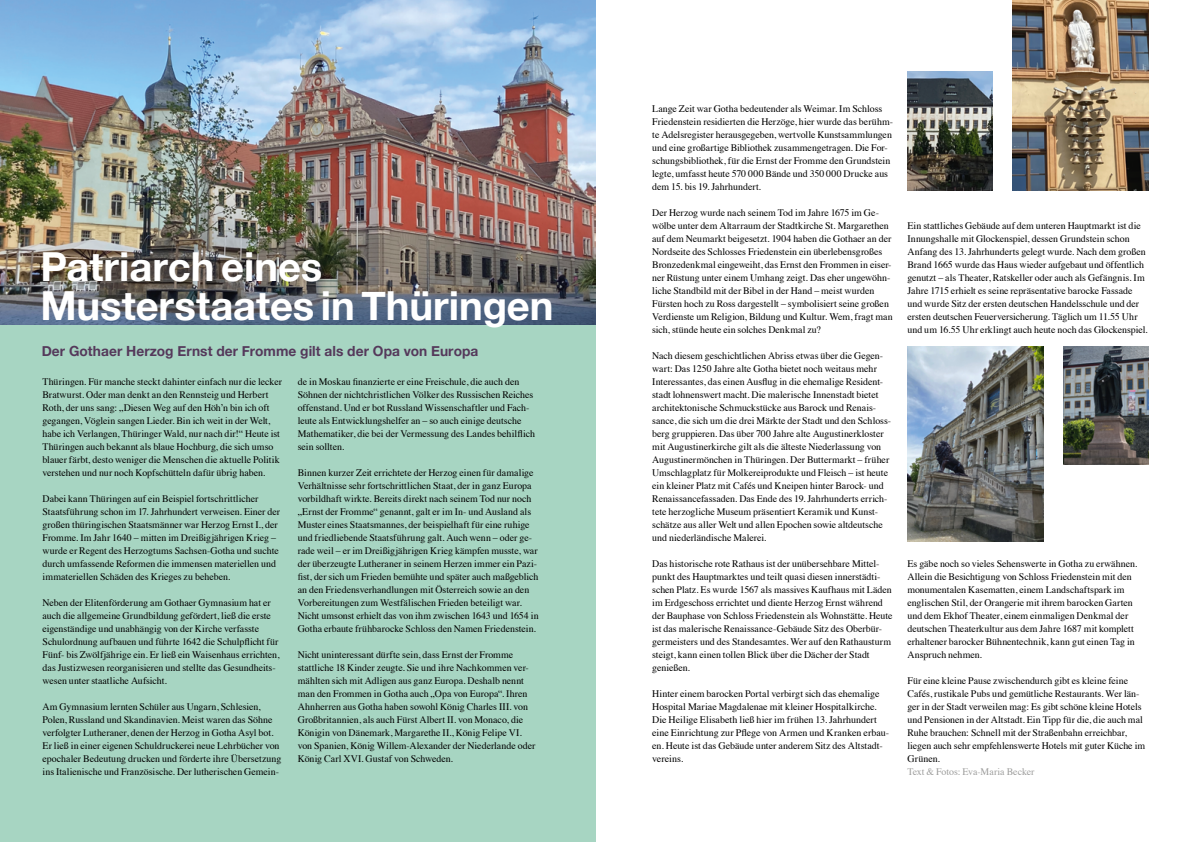
<style>
.page{position:relative;width:1191px;height:842px;background:#fff}
.page>*{position:absolute;margin:0;border:0;box-sizing:border-box;transform-origin:0 0}
.t1{font:700 40px/39px "Helvetica Neue";color:#fff}
.t2{font:700 14px "Helvetica Neue";letter-spacing:.005em;color:#55395b}
.t3{font:10px/13px "Times";color:#000}
.t4{font:10px "Times";letter-spacing:-.005em;color:#9d9d9c}
</style>
<div class="page">
<div style="left:0;top:0;width:595px;height:842px;background:#a7d5c2"></div>
<img style="left:0;top:0;width:595px;height:324px">
<img style="left:907px;top:346px;width:136px;height:195px">
<img style="left:1063px;top:346px;width:85px;height:119px">
<img style="left:907px;top:72px;width:85px;height:118px">
<img style="left:1012px;top:0;width:136px;height:190px">
<h1 class="t1" style="left:40px;top:249px;width:515px">Patriarch eines<br>Musterstaates in Thüringen</h1>
<h2 class="t2" style="left:42px;top:340px;width:438px">Der Gothaer Herzog Ernst der Fromme gilt als der Opa von Europa</h2>
<p class="t3" style="left:43px;top:374px;width:241px">Thüringen. Für manche steckt dahinter einfach nur die lecker Bratwurst. Oder man denkt an den Rennsteig und Herbert Roth, der uns sang: „Diesen Weg auf den Höh’n bin ich oft gegangen, Vöglein sangen Lieder. Bin ich weit in der Welt, habe ich Verlangen, Thüringer Wald, nur nach dir!“ Heute ist Thüringen auch bekannt als blaue Hochburg, die sich umso blauer färbt, desto weniger die Menschen die aktuelle Politik verstehen und nur noch Kopfschütteln dafür übrig haben.</p>
<p class="t3" style="left:43px;top:491px;width:239px">Dabei kann Thüringen auf ein Beispiel fortschrittlicher Staatsführung schon im 17. Jahrhundert verweisen. Einer der großen thüringischen Staatsmänner war Herzog Ernst I., der Fromme. Im Jahr 1640 – mitten im Dreißigjährigen Krieg – wurde er Regent des Herzogtums Sachsen-Gotha und suchte durch umfassende Reformen die immensen materiellen und immateriellen Schäden des Krieges zu beheben.</p>
<p class="t3" style="left:43px;top:595px;width:238px">Neben der Elitenförderung am Gothaer Gymnasium hat er auch die allgemeine Grundbildung gefördert, ließ die erste eigenständige und unabhängig von der Kirche verfasste Schulordnung aufbauen und führte 1642 die Schulpflicht für Fünf- bis Zwölfjährige ein. Er ließ ein Waisenhaus errichten, das Justizwesen reorganisieren und stellte das Gesundheits&shy;wesen unter staatliche Aufsicht.</p>
<p class="t3" style="left:43px;top:699px;width:240px">Am Gymnasium lernten Schüler aus Ungarn, Schlesien, Polen, Russland und Skandinavien. Meist waren das Söhne verfolgter Lutheraner, denen der Herzog in Gotha Asyl bot.<br>Er ließ in einer eigenen Schuldruckerei neue Lehrbücher von epochaler Bedeutung drucken und förderte ihre Übersetzung ins Italienische und Französische. Der lutherischen Gemein-</p>
<p class="t3" style="left:298px;top:374px;width:239px">de in Moskau finanzierte er eine Freischule, die auch den Söhnen der nichtchristlichen Völker des Russischen Reiches offenstand. Und er bot Russland Wissenschaftler und Fach&shy;leute als Entwicklungshelfer an – so auch einige deutsche Mathematiker, die bei der Vermessung des Landes behilflich sein sollten.</p>
<p class="t3" style="left:298px;top:465px;width:242px">Binnen kurzer Zeit errichtete der Herzog einen für damalige Verhältnisse sehr fortschrittlichen Staat, der in ganz Europa vorbildhaft wirkte. Bereits direkt nach seinem Tod nur noch „Ernst der Fromme“ genannt, galt er im In- und Ausland als Muster eines Staatsmannes, der beispielhaft für eine ruhige und friedliebende Staatsführung galt. Auch wenn – oder ge&shy;rade weil – er im Dreißigjährigen Krieg kämpfen musste, war der überzeugte Lutheraner in seinem Herzen immer ein Pazi&shy;fist, der sich um Frieden bemühte und später auch maßgeblich an den Friedensverhandlungen mit Österreich sowie an den Vorbereitungen zum Westfälischen Frieden beteiligt war.<br>Nicht umsonst erhielt das von ihm zwischen 1643 und 1654 in Gotha erbaute frühbarocke Schloss den Namen Friedenstein.</p>
<p class="t3" style="left:298px;top:647px;width:239px">Nicht uninteressant dürfte sein, dass Ernst der Fromme stattliche 18 Kinder zeugte. Sie und ihre Nachkommen ver&shy;mählten sich mit Adligen aus ganz Europa. Deshalb nennt man den Frommen in Gotha auch „Opa von Europa“. Ihren Ahnherren aus Gotha haben sowohl König Charles III. von Großbritannien, als auch Fürst Albert II. von Monaco, die Königin von Dänemark, Margarethe II., König Felipe VI. von Spanien, König Willem-Alexander der Niederlande oder König Carl XVI. Gustaf von Schweden.</p>
<p class="t3" style="left:652px;top:101px;width:242px">Lange Zeit war Gotha bedeutender als Weimar. Im Schloss Friedenstein residierten die Herzöge, hier wurde das berühm&shy;te Adelsregister herausgegeben, wertvolle Kunstsammlungen und eine großartige Bibliothek zusammengetragen. Die For&shy;schungsbibliothek, für die Ernst der Fromme den Grundstein legte, umfasst heute 570 000 Bände und 350 000 Drucke aus dem 15. bis 19. Jahrhundert.</p>
<p class="t3" style="left:652px;top:205px;width:242px">Der Herzog wurde nach seinem Tod im Jahre 1675 im Ge&shy;wölbe unter dem Altarraum der Stadtkirche St. Margarethen auf dem Neumarkt beigesetzt. 1904 haben die Gothaer an der Nordseite des Schlosses Friedenstein ein überlebensgroßes Bronzedenkmal eingeweiht, das Ernst den Frommen in eiser&shy;ner Rüstung unter einem Umhang zeigt. Das eher ungewöhn&shy;liche Standbild mit der Bibel in der Hand – meist wurden Fürsten hoch zu Ross dargestellt – symbolisiert seine großen Verdienste um Religion, Bildung und Kultur. Wem, fragt man sich, stünde heute ein solches Denkmal zu?</p>
<p class="t3" style="left:652px;top:348px;width:240px">Nach diesem geschichtlichen Abriss etwas über die Gegen&shy;wart: Das 1250 Jahre alte Gotha bietet noch weitaus mehr Interessantes, das einen Ausflug in die ehemalige Resident&shy;stadt lohnenswert macht. Die malerische Innenstadt bietet architektonische Schmuckstücke aus Barock und Renais&shy;sance, die sich um die drei Märkte der Stadt und den Schloss&shy;berg gruppieren. Das über 700 Jahre alte Augustinerkloster mit Augustinerkirche gilt als die älteste Niederlassung von Augustinermönchen in Thüringen. Der Buttermarkt – früher Umschlagplatz für Molkereiprodukte und Fleisch – ist heute ein kleiner Platz mit Cafés und Kneipen hinter Barock- und Renaissancefassaden. Das Ende des 19. Jahrhunderts errich&shy;tete herzogliche Museum präsentiert Keramik und Kunst&shy;schätze aus aller Welt und allen Epochen sowie altdeutsche und niederländische Malerei.</p>
<p class="t3" style="left:652px;top:556px;width:242px">Das historische rote Rathaus ist der unübersehbare Mittel&shy;punkt des Hauptmarktes und teilt quasi diesen innerstädti&shy;schen Platz. Es wurde 1567 als massives Kaufhaus mit Läden im Erdgeschoss errichtet und diente Herzog Ernst während der Bauphase von Schloss Friedenstein als Wohnstätte. Heute ist das malerische Renaissance-Gebäude Sitz des Oberbür&shy;germeisters und des Standesamtes. Wer auf den Rathausturm steigt, kann einen tollen Blick über die Dächer der Stadt genießen.</p>
<p class="t3" style="left:652px;top:686px;width:238px">Hinter einem barocken Portal verbirgt sich das ehemalige Hospital Mariae Magdalenae mit kleiner Hospitalkirche.<br>Die Heilige Elisabeth ließ hier im frühen 13. Jahrhundert eine Einrichtung zur Pflege von Armen und Kranken erbau&shy;en. Heute ist das Gebäude unter anderem Sitz des Altstadt&shy;vereins.</p>
<p class="t3" style="left:907px;top:218px;width:242px">Ein stattliches Gebäude auf dem unteren Hauptmarkt ist die Innungshalle mit Glockenspiel, dessen Grundstein schon Anfang des 13. Jahrhunderts gelegt wurde. Nach dem großen Brand 1665 wurde das Haus wieder aufgebaut und öffentlich genutzt – als Theater, Ratskeller oder auch als Gefängnis. Im Jahre 1715 erhielt es seine repräsentative barocke Fassade und wurde Sitz der ersten deutschen Handelsschule und der ersten deutschen Feuerversicherung. Täglich um 11.55 Uhr und um 16.55 Uhr erklingt auch heute noch das Glockenspiel.</p>
<p class="t3" style="left:907px;top:556px;width:231px">Es gäbe noch so vieles Sehenswerte in Gotha zu erwähnen.<br>Allein die Besichtigung von Schloss Friedenstein mit den monumentalen Kasematten, einem Landschaftspark im englischen Stil, der Orangerie mit ihrem barocken Garten und dem Ekhof Theater, einem einmaligen Denkmal der deutschen Theaterkultur aus dem Jahre 1687 mit komplett erhaltener barocker Bühnentechnik, kann gut einen Tag in Anspruch nehmen.</p>
<p class="t3" style="left:907px;top:673px;width:239px">Für eine kleine Pause zwischendurch gibt es kleine feine Cafés, rustikale Pubs und gemütliche Restaurants. Wer län&shy;ger in der Stadt verweilen mag: Es gibt schöne kleine Hotels und Pensionen in der Altstadt. Ein Tipp für die, die auch mal Ruhe brauchen: Schnell mit der Straßenbahn erreichbar, liegen auch sehr empfehlenswerte Hotels mit guter Küche im Grünen.</p>
<p class="t4" style="left:907px;top:763px;width:129px">Text &amp; Fotos: Eva-Maria Becker</p>
</div>
